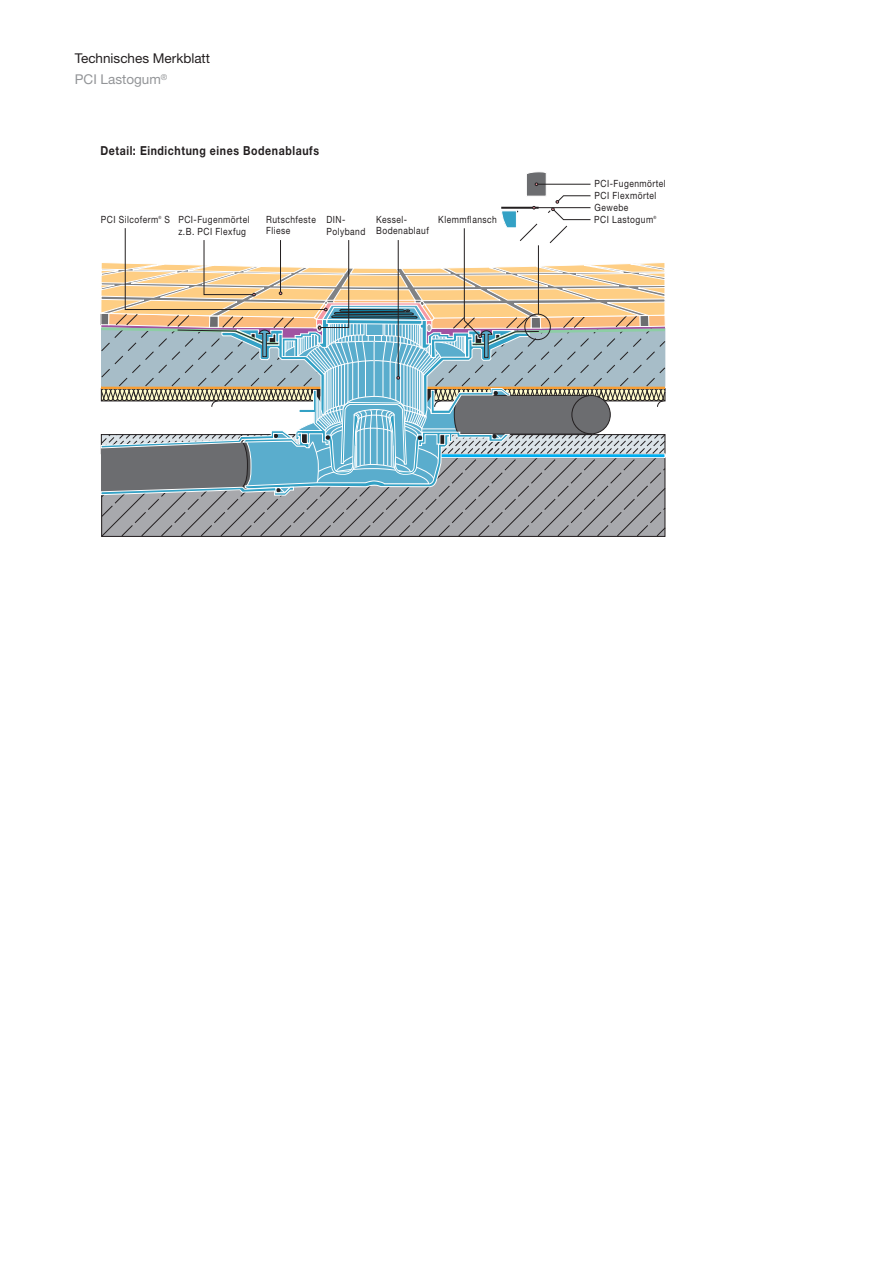
<style>
.page{position:relative;width:893px;height:1263px;background:#fff}
.page>*{position:absolute;margin:0;border:0;box-sizing:border-box;transform-origin:0 0}
.t1{font:13.5px/21.3px "Helvetica Neue LT Pro";color:#231f20}
.t2{font:700 12.45px "Helvetica Neue";letter-spacing:.055em;color:#231f20;scale:.85 1}
.t3{font:9.9px/11.1px "Helvetica Neue";letter-spacing:.055em;color:#231f20;scale:.85 1}
.t4{font:4.35px "Helvetica Neue";color:#231f20;scale:.85 1}
.s1{color:#939598}
</style>
<div class="page">
<svg style="left:100px;top:172px;width:566px;height:364px"></svg>
<h1 class="t1" style="left:75px;top:49px;width:137px">Technisches Merkblatt<br><span class="s1">PCI Lastogum</span><sup>®</sup></h1>
<p class="t2" style="left:100px;top:140px;width:259px">Detail: Eindichtung eines Bodenablaufs</p>
<p class="t3" style="left:101px;top:215px;width:69px">PCI Silcoferm</p>
<p class="t4" style="left:159px;top:215px;width:5px">®</p>
<p class="t3" style="left:165px;top:215px;width:8px">S</p>
<p class="t3" style="left:327px;top:214px;width:47px;line-height:11.9px">DIN-<br>Polyband</p>
<p class="t3" style="left:178px;top:214px;width:85px;line-height:11.9px">PCI-Fugenmörtel z.B. PCI Flexfug</p>
<p class="t3" style="left:266px;top:215px;width:60px">Rutschfeste<br>Fliese</p>
<p class="t3" style="left:376px;top:215px;width:64px">Kessel-<br>Bodenablauf</p>
<p class="t3" style="left:438px;top:215px;width:71px">Klemmflansch</p>
<p class="t3" style="left:595px;top:179px;width:85px">PCI-Fugenmörtel</p>
<p class="t3" style="left:595px;top:191px;width:74px">PCI Flexmörtel<br>Gewebe</p>
<p class="t3" style="left:594px;top:215px;width:71px">PCI Lastogum</p>
<p class="t4" style="left:653px;top:216px;width:5px">®</p>
</div>
